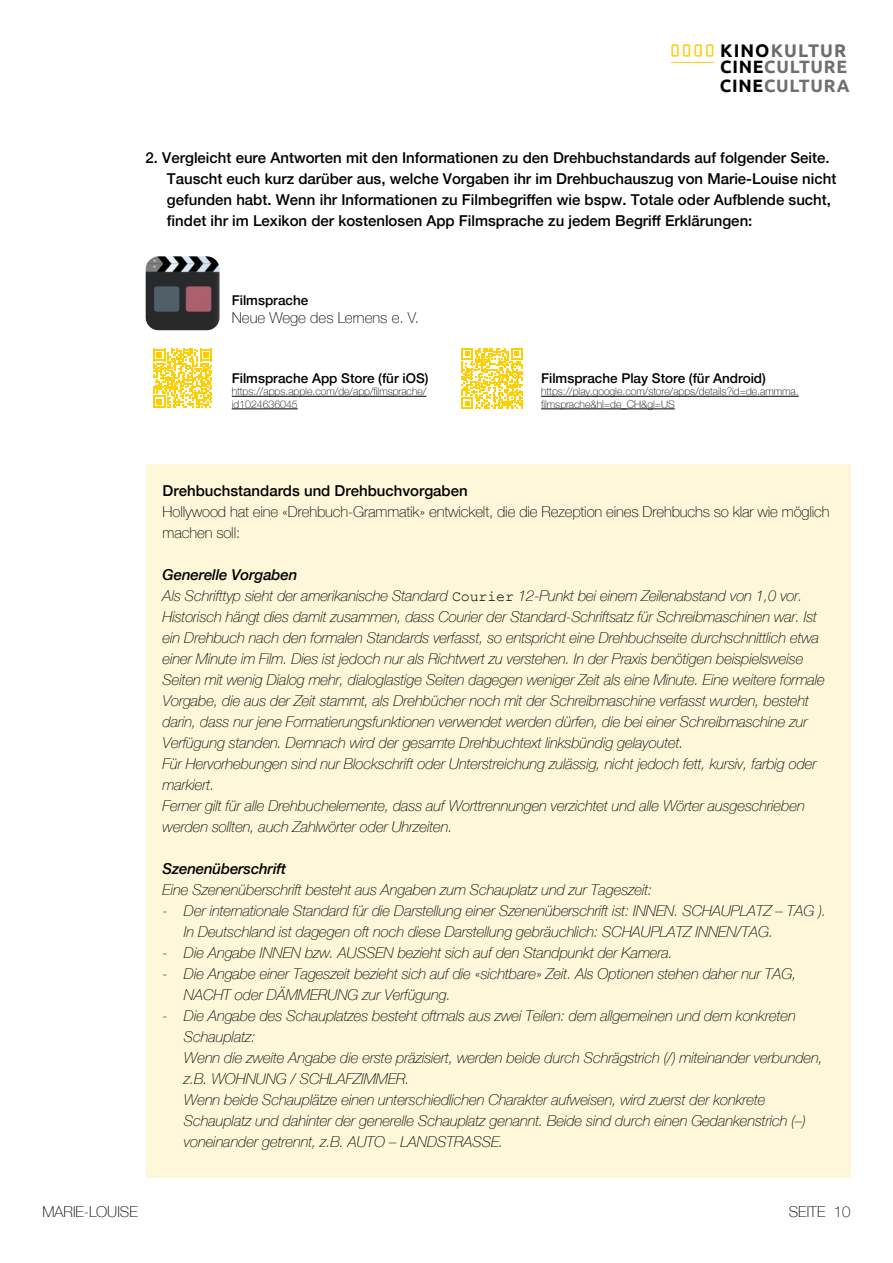
<style>
.page{position:relative;width:893px;height:1263px;background:#fff}
.page>*{position:absolute;margin:0;border:0;box-sizing:border-box;transform-origin:0 0}
.t1{font:700 18.15px "Ubuntu";letter-spacing:.06em;color:#6d6d6c}
.t2{font:700 17.7px/18.6px "Ubuntu";letter-spacing:.04em;color:#706f6f}
.t3{font:italic 100 15px/21px "Helvetica Neue";letter-spacing:-.01em;color:#000}
.t4{font:500 15px/21px "Helvetica Neue";color:#000}
.t5{font:100 15px/21px "Helvetica Neue";letter-spacing:-.01em;color:#000}
.t6{font:italic 500 15px "Helvetica Neue";letter-spacing:-.01em;color:#000}
.t7{font:500 13.5px "Helvetica Neue";color:#000}
.t8{font:100 10.5px/12.6px "Helvetica Neue";color:#000}
.s1{color:#000}
.s2{font-weight:500}
.s3{font-family:"Courier New";font-weight:400;font-style:normal}
.s4{font-style:normal}
</style>
<div class="page">
<hr style="left:671px;top:62px;width:42px;height:1px;background:#ffd125">
<svg style="left:671px;top:44px;width:42px;height:13px"></svg>
<img style="left:146px;top:256px;width:74px;height:74px">
<hr style="left:232px;top:396px;width:194px;height:1px;background:#000">
<hr style="left:232px;top:409px;width:66px;height:1px;background:#000">
<hr style="left:541px;top:396px;width:258px;height:1px;background:#000">
<hr style="left:541px;top:409px;width:134px;height:1px;background:#000">
<svg style="left:153px;top:349px;width:59px;height:59px"></svg>
<svg style="left:462px;top:348px;width:60px;height:61px"></svg>
<div style="left:146px;top:465px;width:704px;height:713px;background:#fff7d9"></div>
<p class="t1" style="left:720px;top:40px;width:128px"><span class="s1">KINO</span>KULTUR</p>
<p class="t2" style="left:720px;top:58px;width:131px"><span class="s1">CINE</span>CULTURE<br><span class="s1">CINE</span>CULTURA</p>
<p class="t4" style="left:167px;top:146px;width:671px;text-indent:-21px">2. Vergleicht eure Antworten mit den Informationen zu den Drehbuchstandards auf folgender Seite.<br>Tauscht euch kurz darüber aus, welche Vorgaben ihr im Drehbuchauszug von Marie-Louise nicht gefunden habt. Wenn ihr Informationen zu Filmbegriffen wie bspw. Totale oder Aufblende sucht, findet ihr im Lexikon der kostenlosen App Filmsprache zu jedem Begriff Erklärungen:</p>
<p class="t7" style="left:232px;top:289px;width:78px">Filmsprache</p>
<p class="t5" style="left:232px;top:307px;width:189px">Neue Wege des Lernens e. V.</p>
<p class="t7" style="left:232px;top:367px;width:198px">Filmsprache App Store (für iOS)</p>
<p class="t8" style="left:232px;top:385px;width:196px">https://apps.apple.com/de/app/filmsprache/ id1024636045</p>
<p class="t7" style="left:541px;top:367px;width:226px">Filmsprache Play Store (für Android)</p>
<p class="t8" style="left:541px;top:385px;width:259px">https://play.google.com/store/apps/details?id=de.ammma. filmsprache&amp;hl=de_CH&amp;gl=US</p>
<p class="t4" style="left:163px;top:479px;width:307px">Drehbuchstandards und Drehbuchvorgaben</p>
<p class="t5" style="left:163px;top:501px;width:668px">Hollywood hat eine «Drehbuch-Grammatik» entwickelt, die die Rezeption eines Drehbuchs so klar wie möglich machen soll:</p>
<p class="t3" style="left:163px;top:564px;width:664px"><span class="s2">Generelle Vorgaben<br></span>Als Schrifttyp sieht der amerikanische Standard <span class="s3">Courier</span> 12-Punkt bei einem Zeilenabstand von 1,0 vor.<br>Historisch hängt dies damit zusammen, dass Courier der Standard-Schriftsatz für Schreibmaschinen war. Ist ein Drehbuch nach den formalen Standards verfasst, so entspricht eine Drehbuchseite durchschnittlich etwa einer Minute im Film. Dies ist jedoch nur als Richtwert zu verstehen. In der Praxis benötigen beispielsweise Seiten mit wenig Dialog mehr, dialoglastige Seiten dagegen weniger Zeit als eine Minute. Eine weitere formale Vorgabe, die aus der Zeit stammt, als Drehbücher noch mit der Schreibmaschine verfasst wurden, besteht darin, dass nur jene Formatierungsfunktionen verwendet werden dürfen, die bei einer Schreibmaschine zur Verfügung standen. Demnach wird der gesamte Drehbuchtext linksbündig gelayoutet.<br>Für Hervorhebungen sind nur Blockschrift oder Unterstreichung zulässig, nicht jedoch fett, kursiv, farbig oder markiert.<br>Ferner gilt für alle Drehbuchelemente, dass auf Worttrennungen verzichtet und alle Wörter ausgeschrieben werden sollten, auch Zahlwörter oder Uhrzeiten.</p>
<p class="t6" style="left:163px;top:856px;width:125px">Szenenüberschrift</p>
<p class="t3" style="left:163px;top:879px;width:491px">Eine Szenenüberschrift besteht aus Angaben zum Schauplatz und zur Tageszeit:</p>
<p class="t3" style="left:184px;top:900px;width:644px;text-indent:-21px">- Der internationale Standard für die Darstellung einer Szenenüberschrift ist: INNEN. SCHAUPLATZ – TAG ).<br>In Deutschland ist dagegen oft noch diese Darstellung gebräuchlich: SCHAUPLATZ INNEN/TAG.</p>
<p class="t3" style="left:163px;top:942px;width:512px">- Die Angabe INNEN bzw. AUSSEN bezieht sich auf den Standpunkt der Kamera.</p>
<p class="t3" style="left:184px;top:963px;width:614px;text-indent:-21px">- Die Angabe einer Tageszeit bezieht sich auf die <span class="s4">«</span>sichtbare<span class="s4">»</span> Zeit. Als Optionen stehen daher nur TAG,<br>NACHT oder DÄMMERUNG zur Verfügung.</p>
<p class="t3" style="left:184px;top:1005px;width:641px;text-indent:-21px">- Die Angabe des Schauplatzes besteht oftmals aus zwei Teilen: dem allgemeinen und dem konkreten Schauplatz:<br>Wenn die zweite Angabe die erste präzisiert, werden beide durch Schrägstrich (/) miteinander verbunden, z.B. WOHNUNG / SCHLAFZIMMER.<br>Wenn beide Schauplätze einen unterschiedlichen Charakter aufweisen, wird zuerst der konkrete Schauplatz und dahinter der generelle Schauplatz genannt. Beide sind durch einen Gedankenstrich (–) voneinander getrennt, z.B. AUTO – LANDSTRASSE.</p>
<p class="t5" style="left:43px;top:1201px;width:97px">MARIE-LOUISE</p>
<p class="t5" style="left:789px;top:1201px;width:63px">SEITE 10</p>
</div>
